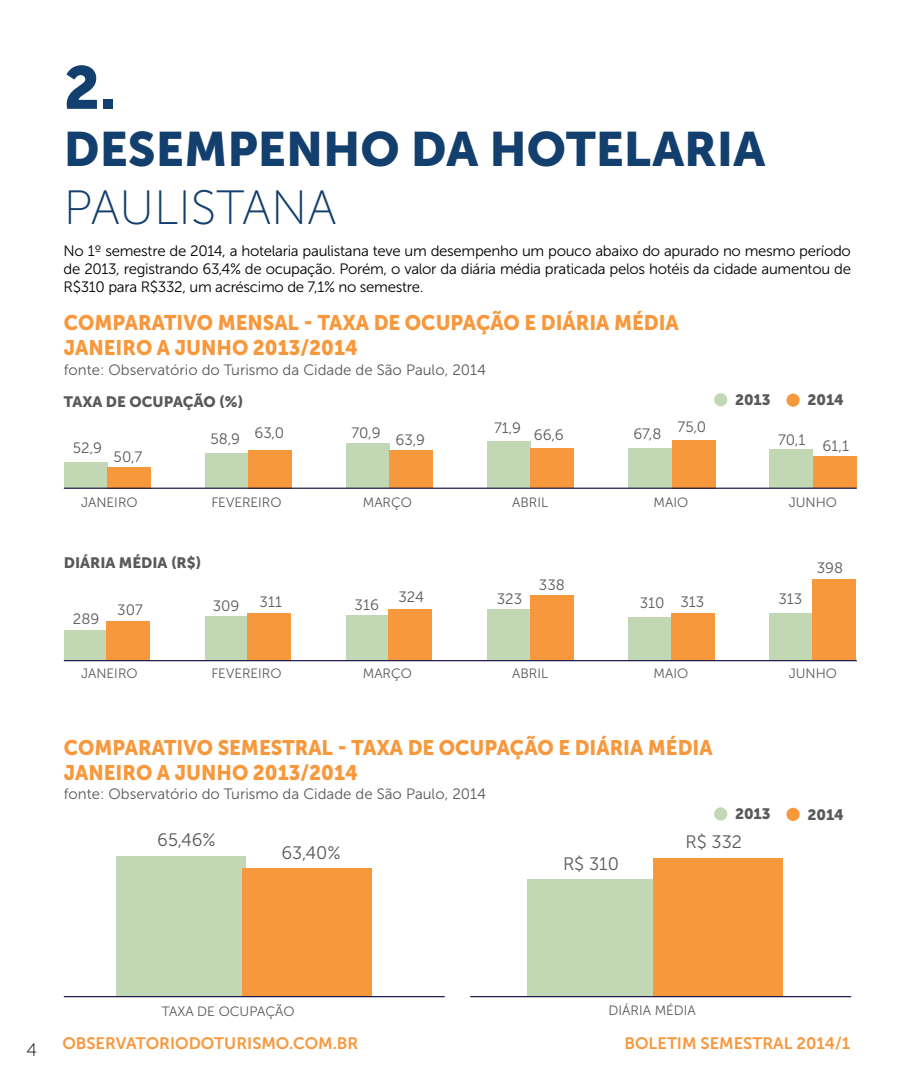
<style>
.page{position:relative;width:915px;height:1085px;background:#fff}
.page>*{position:absolute;margin:0;border:0;box-sizing:border-box;transform-origin:0 0}
.t1{font:60px "Museo Sans 900";color:#123f6d}
.t2{font:48px "Museo Sans 900";color:#123f6d}
.t3{font:48px "Museo Sans 100";color:#123f6d}
.t4{font:21px/25.2px "Museo Sans 900";color:#f8983c;scale:.95 1}
.t5{font:18px "Museo Sans 300";color:#58595b}
.t6{font:18px "Museo Sans 100";color:#000}
.t7{font:16.5px "Museo Sans 700";color:#f8983c}
.t8{font:15px/18px "Museo Sans 300";letter-spacing:-.02em;color:#000;text-align:justify}
.t9{font:15px "Museo Sans 300";color:#58595b}
.t10{font:15px "Museo Sans 900";color:#58595b}
.t11{font:13.5px "Museo Sans 300";color:#58595b}
</style>
<div class="page">
<div style="left:713px;top:393px;width:14px;height:13px;background:#c2d8b5;border-radius:50%"></div>
<div style="left:713px;top:807px;width:14px;height:13px;background:#c2d8b5;border-radius:50%"></div>
<div style="left:786px;top:393px;width:13px;height:13px;background:#f8983c;border-radius:50%"></div>
<div style="left:786px;top:807px;width:13px;height:13px;background:#f8983c;border-radius:50%"></div>
<div style="left:64px;top:462px;width:43px;height:26px;background:#c2d8b5"></div>
<div style="left:107px;top:467px;width:44px;height:21px;background:#f8983c"></div>
<div style="left:205px;top:453px;width:43px;height:35px;background:#c2d8b5"></div>
<div style="left:248px;top:450px;width:44px;height:38px;background:#f8983c"></div>
<div style="left:346px;top:444px;width:43px;height:44px;background:#c2d8b5"></div>
<div style="left:389px;top:450px;width:44px;height:38px;background:#f8983c"></div>
<div style="left:487px;top:441px;width:43px;height:47px;background:#c2d8b5"></div>
<div style="left:530px;top:448px;width:44px;height:40px;background:#f8983c"></div>
<div style="left:628px;top:448px;width:43px;height:40px;background:#c2d8b5"></div>
<div style="left:671px;top:440px;width:44px;height:48px;background:#f8983c"></div>
<div style="left:769px;top:449px;width:43px;height:39px;background:#c2d8b5"></div>
<div style="left:812px;top:456px;width:44px;height:32px;background:#f8983c"></div>
<hr style="left:64px;top:995px;width:380px;height:2px;background:#080436">
<hr style="left:470px;top:995px;width:380px;height:2px;background:#080436">
<div style="left:64px;top:630px;width:43px;height:29px;background:#c2d8b5"></div>
<div style="left:106px;top:621px;width:44px;height:38px;background:#f8983c"></div>
<div style="left:205px;top:616px;width:43px;height:43px;background:#c2d8b5"></div>
<div style="left:247px;top:613px;width:44px;height:46px;background:#f8983c"></div>
<div style="left:346px;top:615px;width:43px;height:44px;background:#c2d8b5"></div>
<div style="left:388px;top:609px;width:44px;height:50px;background:#f8983c"></div>
<div style="left:487px;top:609px;width:43px;height:50px;background:#c2d8b5"></div>
<div style="left:529px;top:595px;width:44px;height:64px;background:#f8983c"></div>
<div style="left:628px;top:617px;width:43px;height:42px;background:#c2d8b5"></div>
<div style="left:670px;top:613px;width:44px;height:46px;background:#f8983c"></div>
<div style="left:769px;top:613px;width:43px;height:46px;background:#c2d8b5"></div>
<div style="left:811px;top:579px;width:44px;height:80px;background:#f8983c"></div>
<div style="left:527px;top:879px;width:129px;height:116px;background:#c2d8b5"></div>
<div style="left:652px;top:857px;width:130px;height:138px;background:#f8983c"></div>
<div style="left:116px;top:855px;width:129px;height:140px;background:#c2d8b5"></div>
<div style="left:242px;top:867px;width:129px;height:128px;background:#f8983c"></div>
<hr style="left:64px;top:487px;width:792px;height:1px;background:#080436">
<hr style="left:64px;top:660px;width:792px;height:1px;background:#080436">
<h1 class="t1" style="left:64px;top:54px;width:54px">2.</h1>
<h2 class="t2" style="left:64px;top:122px;width:702px">DESEMPEN HO DA HOTELARIA</h2>
<h2 class="t3" style="left:64px;top:182px;width:274px">PAULISTANA</h2>
<p class="t8" style="left:64px;top:242px;width:788px">No 1º semestre de 2014, a hotelaria paulistana teve um desempenho um pouco abaixo do apurado no mesmo período de 2013, registrando 63,4% de ocupação. Porém, o valor da diária média praticada pelos hotéis da cidade aumentou de R$310 para R$332, um acréscimo de 7,1% no semestre.</p>
<h3 class="t4" style="left:64px;top:310px;width:648px">COMPARATIVO MEN SAL - TAXA DE OCUPAÇÃO E DIÁRIA MÉDIA<br>JAN EIRO A JUN HO 2013/2014</h3>
<p class="t9" style="left:64px;top:361px;width:423px">fonte: Observatório do Turismo da Cidade de São Paulo, 2014</p>
<p class="t10" style="left:64px;top:393px;width:20px">TAXA</p>
<p class="t10" style="left:106px;top:393px;width:36px">DE OCU</p>
<p class="t10" style="left:164px;top:393px;width:81px">PAÇÃO (%)</p>
<p class="t9" style="left:73px;top:440px;width:31px">52,9</p>
<p class="t10" style="left:734px;top:391px;width:37px">2013</p>
<p class="t10" style="left:807px;top:391px;width:38px">2014</p>
<p class="t9" style="left:677px;top:419px;width:30px">75,0</p>
<p class="t9" style="left:210px;top:430px;width:31px">58,9</p>
<p class="t9" style="left:351px;top:425px;width:31px">70,9</p>
<p class="t9" style="left:494px;top:419px;width:29px">71,9</p>
<p class="t9" style="left:633px;top:425px;width:30px">67,8</p>
<p class="t9" style="left:777px;top:431px;width:29px">70,1</p>
<p class="t9" style="left:254px;top:425px;width:31px">63,0</p>
<p class="t9" style="left:395px;top:431px;width:31px">63,9</p>
<p class="t9" style="left:533px;top:427px;width:31px">66,6</p>
<p class="t9" style="left:822px;top:438px;width:28px">61,1</p>
<p class="t9" style="left:114px;top:448px;width:30px">50,7</p>
<p class="t11" style="left:81px;top:495px;width:58px">JANEIRO</p>
<p class="t11" style="left:211px;top:494px;width:72px">FEVEREIRO</p>
<p class="t11" style="left:362px;top:495px;width:51px">MARÇO</p>
<p class="t11" style="left:512px;top:495px;width:37px">ABRIL</p>
<p class="t11" style="left:653px;top:495px;width:36px">MAIO</p>
<p class="t11" style="left:788px;top:495px;width:50px">JUNHO</p>
<p class="t10" style="left:64px;top:554px;width:21px">DIÁRIA</p>
<p class="t10" style="left:119px;top:554px;width:24px">MÉDIA</p>
<p class="t10" style="left:171px;top:554px;width:32px">(R$)</p>
<p class="t9" style="left:73px;top:610px;width:28px">289</p>
<p class="t9" style="left:117px;top:602px;width:27px">307</p>
<p class="t9" style="left:259px;top:593px;width:24px">311</p>
<p class="t9" style="left:398px;top:588px;width:27px">324</p>
<p class="t9" style="left:213px;top:597px;width:28px">309</p>
<p class="t9" style="left:354px;top:596px;width:26px">316</p>
<p class="t9" style="left:539px;top:577px;width:27px">338</p>
<p class="t9" style="left:496px;top:590px;width:27px">323</p>
<p class="t9" style="left:639px;top:594px;width:26px">310</p>
<p class="t9" style="left:778px;top:591px;width:25px">313</p>
<p class="t9" style="left:680px;top:594px;width:25px">313</p>
<p class="t9" style="left:816px;top:559px;width:28px">398</p>
<p class="t11" style="left:81px;top:666px;width:58px">JANEIRO</p>
<p class="t11" style="left:211px;top:666px;width:72px">FEVEREIRO</p>
<p class="t11" style="left:362px;top:666px;width:51px">MARÇO</p>
<p class="t11" style="left:512px;top:666px;width:37px">ABRIL</p>
<p class="t11" style="left:653px;top:666px;width:36px">MAIO</p>
<p class="t11" style="left:788px;top:666px;width:50px">JUNHO</p>
<h3 class="t4" style="left:64px;top:734px;width:684px">COMPARATIVO SEMESTRAL - TAXA DE OCUPAÇÃO E DIÁRIA MÉDIA<br>JAN EIRO A JUN HO 2013/2014</h3>
<p class="t9" style="left:64px;top:786px;width:423px">fonte: Observatório do Turismo da Cidade de São Paulo, 2014</p>
<p class="t10" style="left:734px;top:805px;width:37px">2013</p>
<p class="t5" style="left:157px;top:830px;width:60px">65,46%</p>
<p class="t5" style="left:281px;top:843px;width:61px">63,40%</p>
<p class="t5" style="left:562px;top:854px;width:57px">R$ 310</p>
<p class="t5" style="left:685px;top:831px;width:58px">R$ 332</p>
<p class="t10" style="left:807px;top:805px;width:38px">2014</p>
<p class="t6" style="left:27px;top:1040px;width:12px">4</p>
<p class="t11" style="left:162px;top:1003px;width:134px">TAXA DE OCUPAÇÃO</p>
<p class="t11" style="left:608px;top:1002px;width:89px">DIÁRIA MÉDIA</p>
<p class="t7" style="left:62px;top:1034px;width:297px">OBSERVATORIODOTURISMO.COM.BR</p>
<p class="t7" style="left:624px;top:1034px;width:227px">BOLETIM SEMESTRAL 2014/1</p>
</div>
